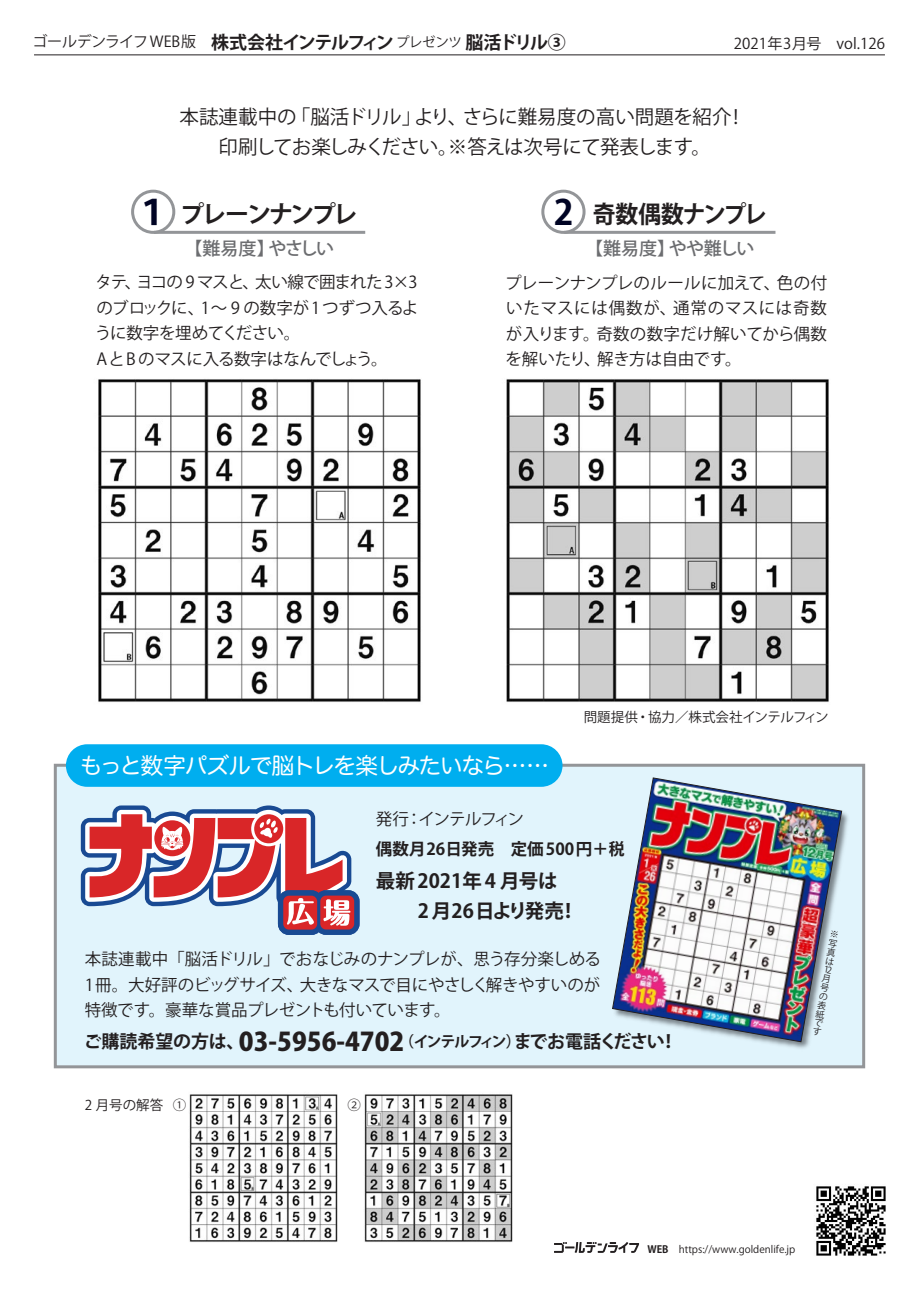
<style>
.page{position:relative;width:919px;height:1289px;background:#fff}
.page>*{position:absolute;margin:0;border:0;box-sizing:border-box;transform-origin:0 0}
.t1{font:700 24px "Koz Go Pr 6 N";letter-spacing:-.095em;color:#231f20}
.t2{font:700 24px "Koz Go Pr 6 N";letter-spacing:-.05em;color:#231f20;scale:.95 1}
.t3{font:22.5px "Hira Maru Pro N W4";letter-spacing:-.05em;color:#fff}
.t4{font:19.5px/30px "Koz Go Pr 6 N";letter-spacing:-.02em;color:#231f20;text-align:center}
.t5{font:700 19.5px/30px "Koz Go Pr 6 N";color:#231f20}
.t6{font:700 18px "Koz Go Pr 6 N";letter-spacing:-.035em;color:#231f20}
.t7{font:700 18px "Koz Go Pr 6 N";letter-spacing:-.08em;color:#231f20}
.t8{font:500 18px "Koz Go Pr 6 N";letter-spacing:-.03em;color:#6c6d70}
.t9{font:16.5px/25.5px "Koz Go Pr 6 N";letter-spacing:-.02em;color:#231f20;text-align:justify}
.t10{font:700 16.5px "Koz Go Pr 6 N";color:#231f20}
.t11{font:16.5px "Koz Go Pr 6 N";letter-spacing:-.07em;color:#231f20}
.t12{font:15px "Koz Go Pr 6 N";color:#231f20}
.t13{font:13.5px "Koz Go Pr 6 N";color:#231f20}
.t14{font:10.05px "Koz Go Pr 6 N";color:#231f20}
.t15{font:9px/9px "Koz Go Pr 6 N";color:#231f20}
.s1{font-weight:400;font-size:15px}
.s2{font-weight:400;font-size:13.5px}
.s3{font-size:34.5px;color:#000424}
.s4{font-weight:800;font-size:25.5px}
.s5{font-size:15px}
.s6{font-weight:700}
</style>
<div class="page">
<img style="left:816px;top:1184px;width:70px;height:72px">
<svg style="left:554px;top:1242px;width:85px;height:10px"></svg>
<div style="left:54px;top:763px;width:811px;height:305px;background:#e1f4fc;border:3px solid #939598"></div>
<img style="left:763px;top:810px;width:85px;height:239px">
<img style="left:612px;top:777px;width:230px;height:265px">
<div style="left:66px;top:744px;width:496px;height:42px;background:#00aeef;border-radius:21px"></div>
<div style="left:278px;top:890px;width:44px;height:44px;border:11px solid #194a93;border-radius:6px"></div>
<div style="left:315px;top:890px;width:44px;height:44px;border:11px solid #194a93;border-radius:6px"></div>
<div style="left:283px;top:895px;width:34px;height:34px;background:#d92628;border-radius:6px"></div>
<div style="left:320px;top:895px;width:34px;height:34px;background:#d92628;border-radius:6px"></div>
<svg style="left:81px;top:805px;width:270px;height:120px"></svg>
<hr style="left:34px;top:54px;width:850px;height:1px;background:#231f20">
<img style="left:98px;top:379px;width:323px;height:323px">
<img style="left:506px;top:379px;width:323px;height:323px">
<img style="left:189px;top:1094px;width:149px;height:148px">
<img style="left:364px;top:1094px;width:149px;height:148px">
<hr style="left:154px;top:231px;width:211px;height:3px;background:#939598">
<div style="left:131px;top:190px;width:44px;height:44px;border:3px solid #939598;border-radius:50%"></div>
<hr style="left:564px;top:231px;width:211px;height:3px;background:#939598">
<div style="left:541px;top:190px;width:44px;height:44px;border:3px solid #939598;border-radius:50%"></div>
<svg style="left:830px;top:930px;width:8px;height:8px"></svg>
<p class="t7" style="left:32px;top:32px;width:535px"><span class="s1">ゴールデンライフWEB版　</span>株式会社インテルフィン <span class="s2">プレゼンツ</span>脳活ドリル③</p>
<p class="t12" style="left:733px;top:35px;width:152px">2021年3月号　vol.126</p>
<p class="t4" style="left:180px;top:102px;width:567px">本誌連載中の「脳活ドリル」より、さらに難易度の高い問題を紹介！印刷してお楽しみください。※答えは次号にて発表します。</p>
<h1 class="t1" style="left:135px;top:201px;width:223px"><span class="s3">１</span>プレーンナンプレ</h1>
<p class="t8" style="left:185px;top:239px;width:151px">【難易度】やさしい</p>
<h1 class="t2" style="left:553px;top:201px;width:226px"><span class="s3">2</span> 奇数偶数ナンプレ</h1>
<p class="t8" style="left:585px;top:239px;width:171px">【難易度】やや難しい</p>
<p class="t9" style="left:95px;top:270px;width:325px;text-align:left">タテ、ヨコの 9 マスと、太い線で囲まれた 3×3のブロックに、1～ 9 の数字が1つずつ入るように数字を埋めてください。<br>AとB のマスに入る数字はなんでしょう。</p>
<p class="t9" style="left:505px;top:270px;width:323px">プレーンナンプレのルールに加えて、色の付いたマスには偶数が、通常のマスには奇数が入ります。奇数の数字だけ解いてから偶数を解いたり、解き方は自由です。</p>
<h2 class="t3" style="left:80px;top:746px;width:470px">もっと数字パズルで脳トレを楽しみたいなら……</h2>
<p class="t13" style="left:583px;top:709px;width:246px">問題提供・協力／株式会社インテルフィン</p>
<p class="t11" style="left:376px;top:810px;width:150px">発行：インテルフィン</p>
<p class="t10" style="left:376px;top:840px;width:251px">偶数月26日発売　定価500円＋税</p>
<p class="t5" style="left:417px;top:866px;width:162px;text-indent:-42px">最新2021年4 月号は<br>2月26日より発売！</p>
<p class="t9" style="left:85px;top:946px;width:517px">本誌連載中「脳活ドリル」でおなじみのナンプレが、思う存分楽しめる1冊。大好評のビッグサイズ、大きなマスで目にやさしく解きやすいのが特徴です。豪華な賞品プレゼントも付いています。</p>
<p class="t6" style="left:84px;top:1031px;width:595px">ご購読希望の方は、<span class="s4">03-5956-4702</span><span class="s5">（インテルフィン）</span>までお電話ください！</p>
<p class="t13" style="left:85px;top:1097px;width:103px">2 月号の解答 ①</p>
<p class="t13" style="left:347px;top:1097px;width:15px">②</p>
<p class="t15" style="left:829px;top:938px;width:10px;rotate:10deg">写真は<br>12月号の表紙です</p>
<p class="t14" style="left:647px;top:1243px;width:149px"><span class="s6">WEB</span>　https://www.goldenlife.jp</p>
</div>
